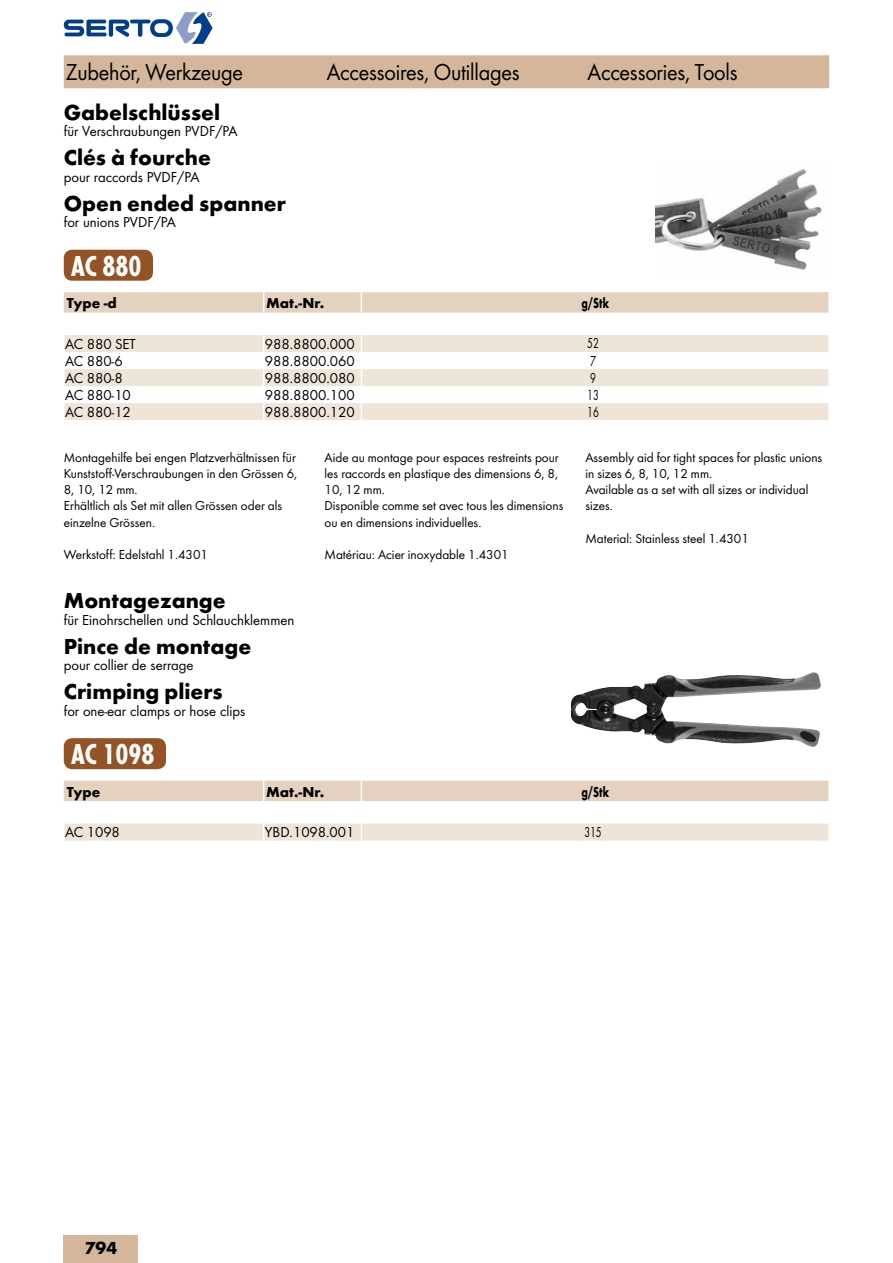
<style>
.page{position:relative;width:893px;height:1263px;background:#fff}
.page>*{position:absolute;margin:0;border:0;box-sizing:border-box;transform-origin:0 0}
.t1{font:700 30px "Futura Con";color:#fff}
.t2{font:24px "Futura Boo";letter-spacing:-.01em;color:#000;scale:.94 1}
.t3{font:700 22.5px "Futura";color:#000}
.t4{font:700 18px "Futura";color:#000}
.t5{font:15px "Futura Boo";color:#000}
.t6{font:700 15px "Futura";color:#000}
.t7{font:15px "Futura Boo";color:#000;scale:.7 1}
.t8{font:700 15px "Futura";color:#000;scale:.7 1}
.t9{font:13.5px/16.2px "Futura Boo";color:#000}
</style>
<div class="page">
<div style="left:63px;top:55px;width:767px;height:34px;background:#d4b79a"></div>
<svg style="left:64px;top:12px;width:149px;height:32px"></svg>
<svg style="left:63px;top:205px;width:766px;height:215px"></svg>
<hr style="left:828px;top:292px;width:2px;height:21px;background:#fff">
<img style="left:656px;top:169px;width:173px;height:110px">
<div style="left:64px;top:250px;width:89px;height:31px;background:#945324;border-radius:9px"></div>
<svg style="left:63px;top:710px;width:766px;height:130px"></svg>
<hr style="left:828px;top:781px;width:2px;height:20px;background:#fff">
<img style="left:571px;top:672px;width:250px;height:76px">
<div style="left:64px;top:738px;width:102px;height:31px;background:#945324;border-radius:9px"></div>
<div style="left:64px;top:1235px;width:74px;height:28px;background:#d4b79a"></div>
<h2 class="t2" style="left:66px;top:57px;width:190px">Zubehör, Werkzeuge</h2>
<h2 class="t2" style="left:327px;top:57px;width:207px">Accessoires, Outillages</h2>
<h2 class="t2" style="left:587px;top:57px;width:161px">Accessories, Tools</h2>
<h3 class="t3" style="left:64px;top:98px;width:158px">Gabelschlüssel</h3>
<p class="t5" style="left:64px;top:122px;width:175px">für Verschraubungen PVDF/PA</p>
<h3 class="t3" style="left:64px;top:144px;width:149px">Clés à fourche</h3>
<p class="t5" style="left:64px;top:168px;width:137px">pour raccords PVDF/PA</p>
<h3 class="t3" style="left:64px;top:189px;width:224px">Open ended spanner</h3>
<p class="t5" style="left:64px;top:213px;width:114px">for unions PVDF/PA</p>
<h1 class="t1" style="left:71px;top:248px;width:72px">AC 880</h1>
<p class="t6" style="left:67px;top:294px;width:51px">Type -d</p>
<p class="t6" style="left:266px;top:294px;width:60px">Mat.-Nr.</p>
<p class="t8" style="left:581px;top:294px;width:41px">g/Stk</p>
<p class="t5" style="left:65px;top:335px;width:72px">AC 880 SET</p>
<p class="t5" style="left:265px;top:335px;width:91px">988.8800.000</p>
<p class="t7" style="left:587px;top:335px;width:18px">52</p>
<p class="t5" style="left:65px;top:352px;width:59px">AC 880-6</p>
<p class="t5" style="left:265px;top:352px;width:91px">988.8800.060</p>
<p class="t7" style="left:590px;top:352px;width:10px">7</p>
<p class="t5" style="left:65px;top:369px;width:59px">AC 880-8</p>
<p class="t5" style="left:265px;top:369px;width:91px">988.8800.080</p>
<p class="t7" style="left:590px;top:369px;width:10px">9</p>
<p class="t5" style="left:65px;top:386px;width:67px">AC 880-10</p>
<p class="t5" style="left:265px;top:386px;width:91px">988.8800.100</p>
<p class="t7" style="left:587px;top:386px;width:18px">13</p>
<p class="t5" style="left:65px;top:403px;width:67px">AC 880-12</p>
<p class="t5" style="left:265px;top:403px;width:91px">988.8800.120</p>
<p class="t7" style="left:587px;top:403px;width:18px">16</p>
<p class="t9" style="left:64px;top:449px;width:235px">Montagehilfe bei engen Platzverhältnissen für Kunststoff-Verschraubungen in den Grössen 6, 8, 10, 12 mm.<br>Erhältlich als Set mit allen Grössen oder als einzelne Grössen.</p>
<p class="t9" style="left:64px;top:546px;width:146px">Werkstoff: Edelstahl 1.4301</p>
<p class="t9" style="left:585px;top:449px;width:238px">Assembly aid for tight spaces for plastic unions in sizes 6, 8, 10, 12 mm.<br>Available as a set with all sizes or individual sizes.</p>
<p class="t9" style="left:585px;top:530px;width:165px">Material: Stainless steel 1.4301</p>
<p class="t9" style="left:325px;top:449px;width:240px">Aide au montage pour espaces restreints pour les raccords en plastique des dimensions 6, 8, 10, 12 mm.<br>Disponible comme set avec tous les dimensions ou en dimensions individuelles.</p>
<p class="t9" style="left:325px;top:546px;width:186px">Matériau: Acier inoxydable 1.4301</p>
<h3 class="t3" style="left:64px;top:587px;width:164px">Montagezange</h3>
<p class="t5" style="left:64px;top:611px;width:232px">für Einohrschellen und Schlauchklemmen</p>
<h3 class="t3" style="left:64px;top:632px;width:189px">Pince de montage</h3>
<p class="t5" style="left:64px;top:656px;width:131px">pour collier de serrage</p>
<h3 class="t3" style="left:64px;top:678px;width:160px">Crimping pliers</h3>
<p class="t5" style="left:64px;top:702px;width:183px">for one-ear clamps or hose clips</p>
<h1 class="t1" style="left:71px;top:737px;width:85px">AC 1098</h1>
<p class="t6" style="left:67px;top:782px;width:35px">Type</p>
<p class="t6" style="left:266px;top:782px;width:60px">Mat.-Nr.</p>
<p class="t8" style="left:581px;top:782px;width:41px">g/Stk</p>
<p class="t5" style="left:65px;top:823px;width:56px">AC 1098</p>
<p class="t5" style="left:265px;top:823px;width:91px">YBD.1098.001</p>
<p class="t7" style="left:584px;top:823px;width:26px">315</p>
<h3 class="t4" style="left:85px;top:1237px;width:34px">794</h3>
</div>
